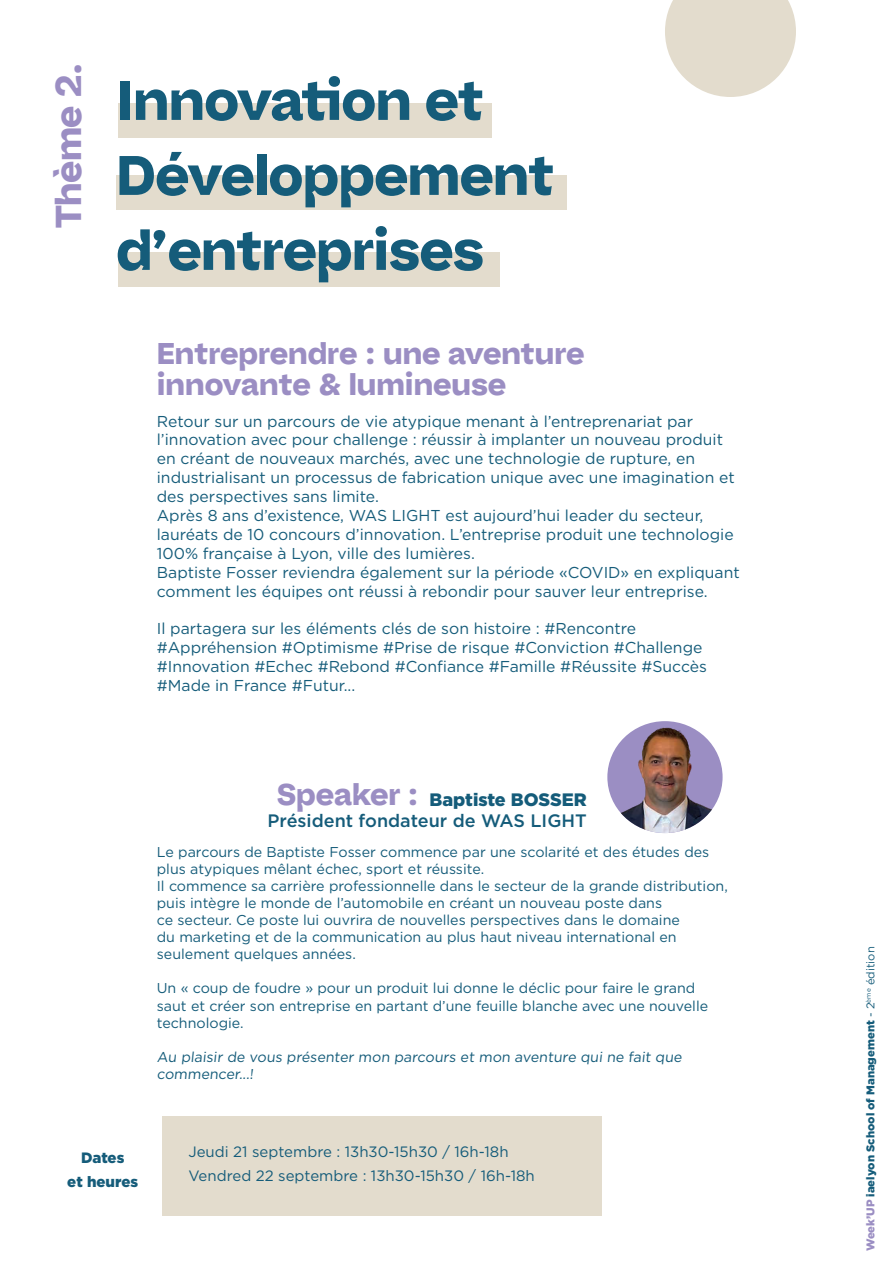
<style>
.page{position:relative;width:893px;height:1263px;background:#fff}
.page>*{position:absolute;margin:0;border:0;box-sizing:border-box;transform-origin:0 0}
.t1{font:700 55.5px/75px "Bauziet Norm Extra";letter-spacing:-.01em;color:#155c7a}
.t2{font:700 36px "Bauziet Norm Extra";letter-spacing:-.01em;color:#9b8ec3}
.t3{font:700 30px/31.5px "Bauziet Norm Extra";color:#9b8ec3}
.t4{font:500 18px "Gotham";color:#155c7a}
.t5{font:900 18px "Gotham";color:#155c7a}
.t6{font:15.75px/18.9px "Gotham";color:#155c7a}
.t7{font:15px/24px "Gotham";color:#155c7a}
.t8{font:900 15px/24px "Gotham";color:#155c7a;text-align:center}
.t9{font:14.25px/17.1px "Gotham";color:#155c7a}
.t10{font:900 11.25px "Gotham";color:#155c7a}
.s1{color:#9b8ec3}
.s2{font-weight:400}
</style>
<div class="page">
<div style="left:162px;top:1116px;width:440px;height:100px;background:#e3dccd"></div>
<div style="left:119px;top:103px;width:373px;height:34px;background:#e3dccd"></div>
<div style="left:116px;top:176px;width:451px;height:34px;background:#e3dccd"></div>
<div style="left:119px;top:253px;width:381px;height:34px;background:#e3dccd"></div>
<img style="left:607px;top:721px;width:116px;height:112px">
<svg style="left:665px;top:0;width:131px;height:97px"></svg>
<h2 class="t2" style="left:44px;top:228px;width:167px;rotate:-90deg">Thème 2.</h2>
<h1 class="t1" style="left:116px;top:61px;width:439px">Innovation et<br>Développement d’entreprises</h1>
<h3 class="t3" style="left:157px;top:337px;width:429px">Entreprendre : une aventure innovante &amp; lumineuse</h3>
<p class="t6" style="left:157px;top:411px;width:584px">Retour sur un parcours de vie atypique menant à l’entreprenariat par l’innovation avec pour challenge : réussir à implanter un nouveau produit en créant de nouveaux marchés, avec une technologie de rupture, en industrialisant un processus de fabrication unique avec une imagination et des perspectives sans limite.<br>Après 8 ans d’existence, WAS LIGHT est aujourd’hui leader du secteur, lauréats de 10 concours d’innovation. L’entreprise produit une technologie 100% française à Lyon, ville des lumières.<br>Baptiste Fosser reviendra également sur la période «COVID» en expliquant comment les équipes ont réussi à rebondir pour sauver leur entreprise.</p>
<p class="t6" style="left:157px;top:619px;width:552px">Il partagera sur les éléments clés de son histoire : #Rencontre #Appréhension #Optimisme #Prise de risque #Conviction #Challenge #Innovation #Echec #Rebond #Confiance #Famille #Réussite #Succès #Made in France #Futur...</p>
<h3 class="t3" style="left:277px;top:778px;width:143px">Speaker :</h3>
<p class="t9" style="left:157px;top:843px;width:572px">Le parcours de Baptiste Fosser commence par une scolarité et des études des plus atypiques mêlant échec, sport et réussite.<br>Il commence sa carrière professionnelle dans le secteur de la grande distribution, puis intègre le monde de l’automobile en créant un nouveau poste dans<br>ce secteur. Ce poste lui ouvrira de nouvelles perspectives dans le domaine<br>du marketing et de la communication au plus haut niveau international en seulement quelques années.</p>
<p class="t9" style="left:157px;top:979px;width:553px">Un « coup de foudre » pour un produit lui donne le déclic pour faire le grand saut et créer son entreprise en partant d’une feuille blanche avec une nouvelle technologie.</p>
<p class="t9" style="left:157px;top:1048px;width:528px">Au plaisir de vous présenter mon parcours et mon aventure qui ne fait que commencer...!</p>
<p class="t5" style="left:429px;top:789px;width:159px">Baptiste BOSSER</p>
<p class="t4" style="left:268px;top:809px;width:321px">Président fondateur de WAS LIGHT</p>
<p class="t8" style="left:67px;top:1145px;width:72px">Dates<br>et heures</p>
<p class="t7" style="left:188px;top:1139px;width:348px">Jeudi 21 septembre : 13h30-15h30 / 16h-18h<br>Vendred 22 septembre : 13h30-15h30 / 16h-18h</p>
<p class="t10" style="left:864px;top:1251px;width:306px;rotate:-90deg"><span class="s1">Week’UP</span> iaelyon School of Management <span class="s2">- 2</span><sup>ème</sup> <span class="s2">édition</span></p>
</div>
